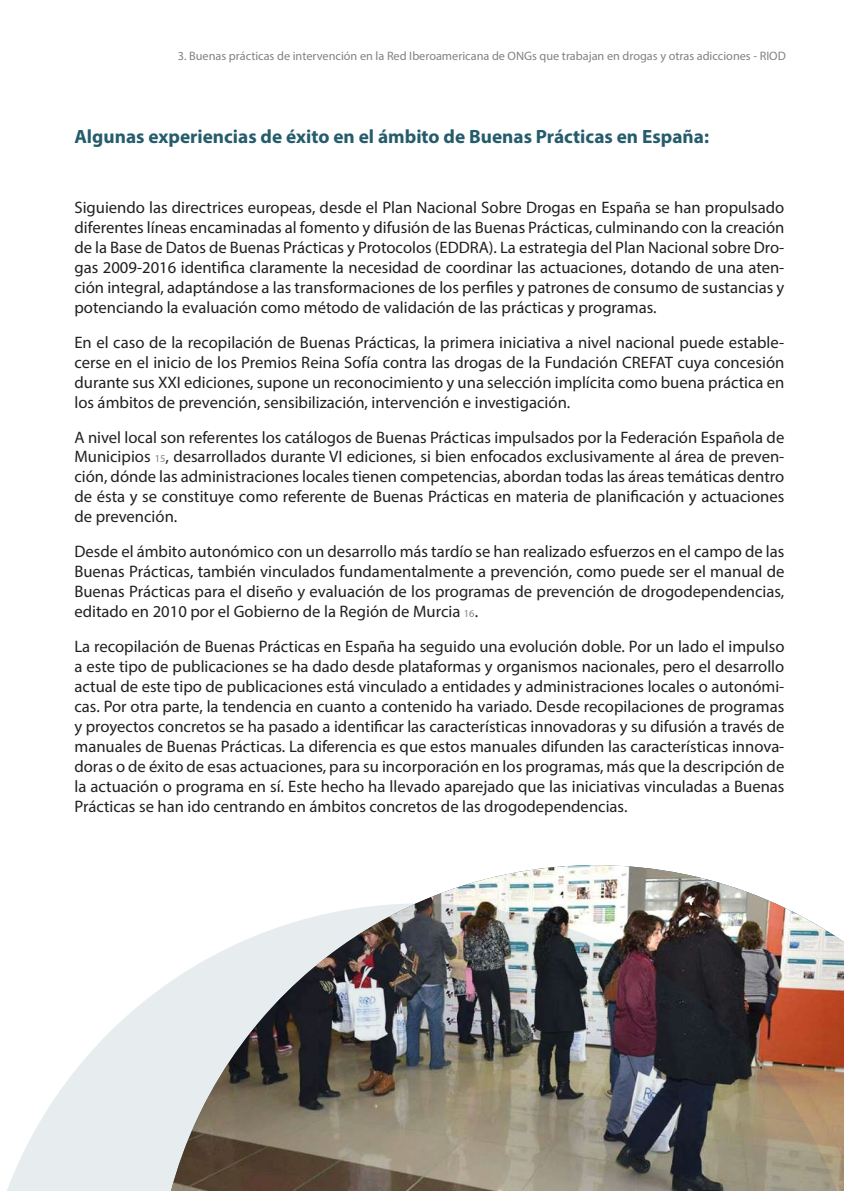
<style>
.page{position:relative;width:844px;height:1191px;background:#fff}
.page>*{position:absolute;margin:0;border:0;box-sizing:border-box;transform-origin:0 0}
.t1{font:700 19.25px "Myriad Pro";color:#245c6c}
.t2{font:16.62px/19.9px "Myriad Pro";color:#231f20;text-align:justify}
.t3{font:12.25px "Myriad Pro";color:#808285}
.s1{font-size:10.5px;color:#808285}
</style>
<div class="page">
<img style="left:417px;top:865px;width:357px;height:38px">
<img style="left:7px;top:903px;width:836px;height:288px">
<p class="t3" style="left:178px;top:48px;width:609px">3. Buenas prácticas de intervención en la Red Iberoamericana de ONGs que trabajan en drogas y otras adicciones - RIOD</p>
<p class="t1" style="left:74px;top:124px;width:636px">Algunas experiencias de éxito en el ámbito de Buenas Prácticas en España:</p>
<p class="t2" style="left:74px;top:197px;width:711px">Siguiendo las directrices europeas, desde el Plan Nacional Sobre Drogas en España se han propulsado diferentes líneas encaminadas al fomento y difusión de las Buenas Prácticas, culminando con la creación de la Base de Datos de Buenas Prácticas y Protocolos (EDDRA). La estrategia del Plan Nacional sobre Dro&shy;gas 2009-2016 identifica claramente la necesidad de coordinar las actuaciones, dotando de una aten&shy;ción integral, adaptándose a las transformaciones de los perfiles y patrones de consumo de sustancias y potenciando la evaluación como método de validación de las prácticas y programas.</p>
<p class="t2" style="left:74px;top:332px;width:711px">En el caso de la recopilación de Buenas Prácticas, la primera iniciativa a nivel nacional puede estable&shy;cerse en el inicio de los Premios Reina Sofía contra las drogas de la Fundación CREFAT cuya concesión durante sus XXI ediciones, supone un reconocimiento y una selección implícita como buena práctica en los ámbitos de prevención, sensibilización, intervención e investigación.</p>
<p class="t2" style="left:74px;top:427px;width:711px">A nivel local son referentes los catálogos de Buenas Prácticas impulsados por la Federación Española de Municipios <span class="s1">15</span>, desarrollados durante VI ediciones, si bien enfocados exclusivamente al área de preven&shy;ción, dónde las administraciones locales tienen competencias, abordan todas las áreas temáticas dentro de ésta y se constituye como referente de Buenas Prácticas en materia de planificación y actuaciones de prevención.</p>
<p class="t2" style="left:74px;top:541px;width:711px">Desde el ámbito autonómico con un desarrollo más tardío se han realizado esfuerzos en el campo de las Buenas Prácticas, también vinculados fundamentalmente a prevención, como puede ser el manual de Buenas Prácticas para el diseño y evaluación de los programas de prevención de drogodependencias, editado en 2010 por el Gobierno de la Región de Murcia <span class="s1">16</span>.</p>
<p class="t2" style="left:74px;top:636px;width:711px">La recopilación de Buenas Prácticas en España ha seguido una evolución doble. Por un lado el impulso a este tipo de publicaciones se ha dado desde plataformas y organismos nacionales, pero el desarrollo actual de este tipo de publicaciones está vinculado a entidades y administraciones locales o autonómi&shy;cas. Por otra parte, la tendencia en cuanto a contenido ha variado. Desde recopilaciones de programas y proyectos concretos se ha pasado a identificar las características innovadoras y su difusión a través de manuales de Buenas Prácticas. La diferencia es que estos manuales difunden las características innova&shy;doras o de éxito de esas actuaciones, para su incorporación en los programas, más que la descripción de la actuación o programa en sí. Este hecho ha llevado aparejado que las iniciativas vinculadas a Buenas Prácticas se han ido centrando en ámbitos concretos de las drogodependencias.</p>
</div>
